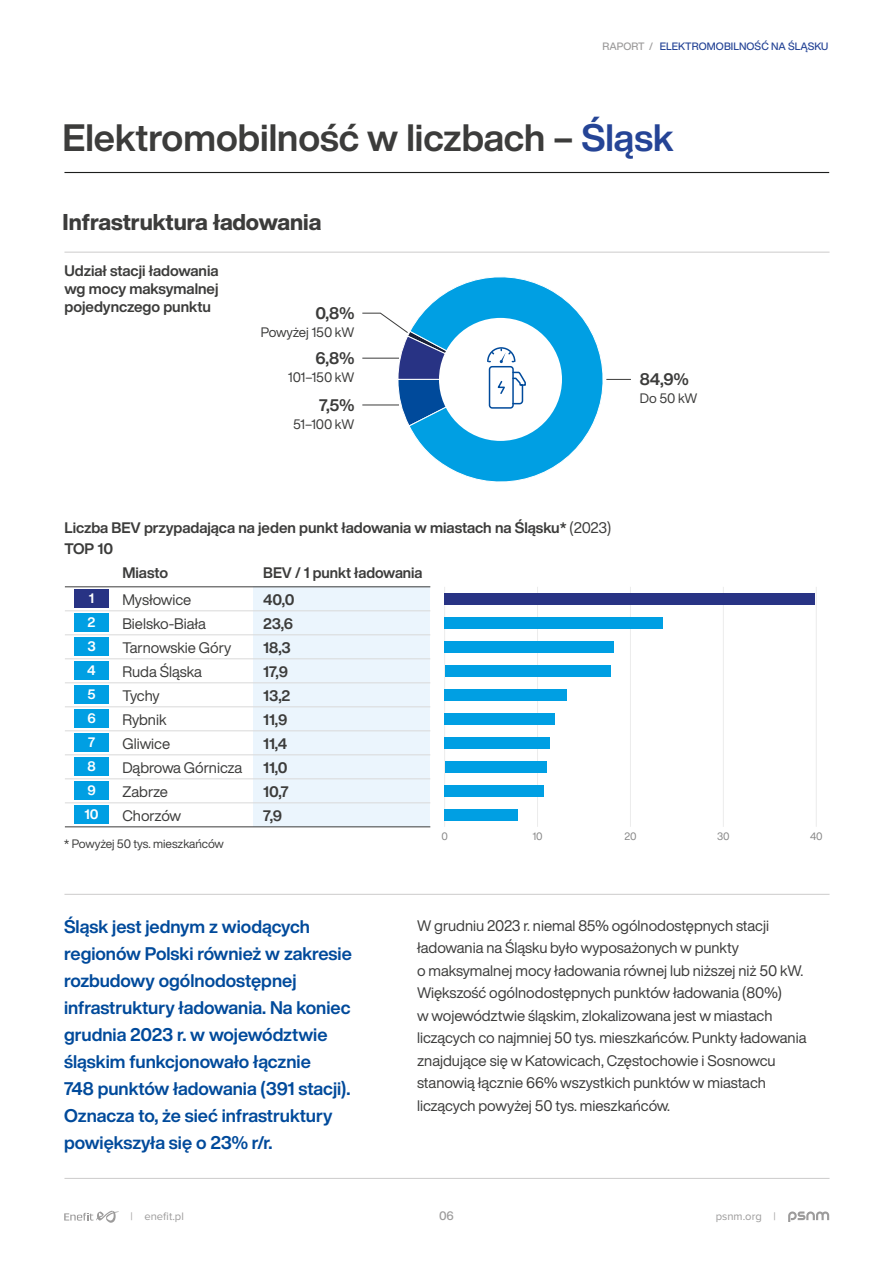
<style>
.page{position:relative;width:893px;height:1263px;background:#fff}
.page>*{position:absolute;margin:0;border:0;box-sizing:border-box;transform-origin:0 0}
.t1{font:700 37.5px "Helvetica Now Display";color:#3c3c3b}
.t2{font:800 22.5px "Helvetica Now Display";color:#3c3c3b}
.t3{font:700 18px/27px "Helvetica Now Display";color:#004a9b}
.t4{font:700 16.5px "Helvetica Now Display";color:#3c3c3b}
.t5{font:15px/24px "Helvetica Now Display";color:#3c3c3b}
.t6{font:700 15px/24px "Helvetica Now Display";color:#3c3c3b}
.t7{font:13.5px "Helvetica Now Display";letter-spacing:-.01em;color:#3c3c3b}
.t8{font:700 13.5px/24px "Helvetica Now Display";color:#fff;text-align:center}
.t9{font:12px "Helvetica Now Display";letter-spacing:-.005em;color:#3c3c3b}
.t10{font:500 12px "Helvetica Now Display";color:#9c9b9b}
.t11{font:11.25px "Proxima Nova";color:#9c9b9b}
.t12{font:500 10.5px "Helvetica Now Display";letter-spacing:.01em;color:#254496}
.t13{font:10.5px "Helvetica Now Display";color:#868686}
.s1{color:#9c9b9b}
.s2{color:#254496}
.s3{font-weight:400}
</style>
<div class="page">
<hr style="left:64px;top:172px;width:765px;height:1px;background:#1d1e1d">
<hr style="left:64px;top:252px;width:765px;height:1px;background:#cccbcb">
<hr style="left:64px;top:894px;width:765px;height:1px;background:#cccbcb">
<hr style="left:64px;top:1178px;width:765px;height:1px;background:#cccbcb">
<div style="left:253px;top:587px;width:177px;height:240px;background:#ebf5fd"></div>
<div style="left:74px;top:590px;width:35px;height:18px;background:#283384"></div>
<div style="left:74px;top:614px;width:35px;height:18px;background:#009fe3"></div>
<div style="left:74px;top:638px;width:35px;height:18px;background:#009fe3"></div>
<div style="left:74px;top:662px;width:35px;height:18px;background:#009fe3"></div>
<div style="left:74px;top:686px;width:35px;height:18px;background:#009fe3"></div>
<div style="left:74px;top:710px;width:35px;height:18px;background:#009fe3"></div>
<div style="left:74px;top:734px;width:35px;height:18px;background:#009fe3"></div>
<div style="left:74px;top:758px;width:35px;height:18px;background:#009fe3"></div>
<div style="left:74px;top:782px;width:35px;height:18px;background:#009fe3"></div>
<div style="left:74px;top:806px;width:35px;height:18px;background:#009fe3"></div>
<hr style="left:65px;top:586px;width:365px;height:1px;background:#3c3c3b">
<hr style="left:65px;top:610px;width:365px;height:1px;background:#d9d9d9">
<hr style="left:65px;top:634px;width:365px;height:1px;background:#d9d9d9">
<hr style="left:65px;top:658px;width:365px;height:1px;background:#d9d9d9">
<hr style="left:65px;top:682px;width:365px;height:1px;background:#d9d9d9">
<hr style="left:65px;top:706px;width:365px;height:1px;background:#d9d9d9">
<hr style="left:65px;top:730px;width:365px;height:1px;background:#d9d9d9">
<hr style="left:65px;top:754px;width:365px;height:1px;background:#d9d9d9">
<hr style="left:65px;top:778px;width:365px;height:1px;background:#d9d9d9">
<hr style="left:65px;top:802px;width:365px;height:1px;background:#d9d9d9">
<hr style="left:65px;top:826px;width:365px;height:1px;background:#3c3c3b">
<hr style="left:444px;top:587px;width:1px;height:240px;background:#ececec">
<hr style="left:537px;top:587px;width:1px;height:240px;background:#ececec">
<hr style="left:630px;top:587px;width:1px;height:240px;background:#ececec">
<hr style="left:723px;top:587px;width:1px;height:240px;background:#ececec">
<hr style="left:816px;top:587px;width:1px;height:240px;background:#ececec">
<svg style="left:410px;top:277px;width:208px;height:205px"></svg>
<div style="left:439px;top:318px;width:123px;height:123px;background:#fff;border-radius:50%"></div>
<svg style="left:606px;top:379px;width:25px;height:1px"></svg>
<svg style="left:362px;top:312px;width:165px;height:114px"></svg>
<div style="left:445px;top:593px;width:370px;height:11px;background:#283384"></div>
<div style="left:445px;top:617px;width:218px;height:11px;background:#009fe3"></div>
<div style="left:445px;top:641px;width:169px;height:11px;background:#009fe3"></div>
<div style="left:445px;top:665px;width:165px;height:11px;background:#009fe3"></div>
<div style="left:445px;top:689px;width:122px;height:11px;background:#009fe3"></div>
<div style="left:445px;top:713px;width:110px;height:11px;background:#009fe3"></div>
<div style="left:445px;top:737px;width:105px;height:11px;background:#009fe3"></div>
<div style="left:445px;top:761px;width:101px;height:11px;background:#009fe3"></div>
<div style="left:445px;top:785px;width:99px;height:11px;background:#009fe3"></div>
<div style="left:445px;top:809px;width:73px;height:11px;background:#009fe3"></div>
<svg style="left:788px;top:1211px;width:41px;height:11px"></svg>
<svg style="left:64px;top:1211px;width:55px;height:12px"></svg>
<p class="t12" style="left:603px;top:40px;width:227px"><span class="s1">RAPORT /</span> ELEKTROMOBILNOŚĆ NA ŚLĄSKU</p>
<h1 class="t1" style="left:63px;top:111px;width:613px">Elektromobilność w liczbach – <span class="s2">Śląsk</span></h1>
<h2 class="t2" style="left:63px;top:206px;width:260px">Infrastruktura ładowania</h2>
<p class="t6" style="left:64px;top:262px;width:156px;line-height:18px;text-align:justify">Udział stacji ładowania wg mocy maksymalnej pojedynczego punktu</p>
<p class="t4" style="left:315px;top:302px;width:40px">0,8%</p>
<p class="t7" style="left:261px;top:323px;width:95px">Powyżej 150 kW</p>
<p class="t4" style="left:316px;top:347px;width:40px">6,8%</p>
<p class="t7" style="left:288px;top:368px;width:68px">101–150 kW</p>
<p class="t4" style="left:319px;top:394px;width:37px">7,5%</p>
<p class="t7" style="left:293px;top:415px;width:63px">51–100 kW</p>
<p class="t4" style="left:640px;top:368px;width:50px">84,9%</p>
<p class="t7" style="left:640px;top:389px;width:59px">Do 50 kW</p>
<p class="t6" style="left:64px;top:517px;width:548px;line-height:21px">Liczba BEV przypadająca na jeden punkt ładowania w miastach na Śląsku* <span class="s3">(2023)<br></span>TOP 10</p>
<p class="t6" style="left:122px;top:561px;width:47px">Miasto</p>
<p class="t6" style="left:263px;top:561px;width:161px">BEV / 1 punkt ładowania</p>
<p class="t8" style="left:85px;top:586px;width:16px">1<br>2<br>3<br>4<br>5<br>6<br>7<br>8<br>9<br>10</p>
<p class="t5" style="left:122px;top:587px;width:121px">Mysłowice<br>Bielsko-Biała<br>Tarnowskie Góry<br>Ruda Śląska<br>Tychy<br>Rybnik<br>Gliwice<br>Dąbrowa Górnicza<br>Zabrze<br>Chorzów</p>
<p class="t6" style="left:263px;top:587px;width:33px">40,0<br>23,6<br>18,3<br>17,9<br>13,2<br>11,9<br>11,4<br>11,0<br>10,7<br>7,9</p>
<p class="t9" style="left:64px;top:835px;width:162px">* Powyżej 50 tys. mieszkańców</p>
<p class="t3" style="left:64px;top:913px;width:289px">Śląsk jest jednym z wiodących regionów Polski również w zakresie rozbudowy ogólnodostępnej infrastruktury ładowania. Na koniec grudnia 2023 r. w województwie śląskim funkcjonowało łącznie<br>748 punktów ładowania (391 stacji).<br>Oznacza to, że sieć infrastruktury powiększyła się o 23% r/r.</p>
<p class="t13" style="left:441px;top:829px;width:8px">0</p>
<p class="t13" style="left:532px;top:829px;width:12px">10</p>
<p class="t13" style="left:624px;top:829px;width:14px">20</p>
<p class="t13" style="left:717px;top:829px;width:14px">30</p>
<p class="t13" style="left:810px;top:829px;width:14px">40</p>
<p class="t5" style="left:417px;top:914px;width:391px;line-height:22.5px">W grudniu 2023 r. niemal 85% ogólnodostępnych stacji ładowania na Śląsku było wyposażonych w punkty<br>o maksymalnej mocy ładowania równej lub niższej niż 50 kW.<br>Większość ogólnodostępnych punktów ładowania (80%)<br>w województwie śląskim, zlokalizowana jest w miastach liczących co najmniej 50 tys. mieszkańców. Punkty ładowania znajdujące się w Katowicach, Częstochowie i Sosnowcu stanowią łącznie 66% wszystkich punktów w miastach liczących powyżej 50 tys. mieszkańców.</p>
<p class="t11" style="left:130px;top:1208px;width:55px">| enefit.pl</p>
<p class="t10" style="left:439px;top:1207px;width:16px">06</p>
<p class="t11" style="left:716px;top:1208px;width:62px">psnm.org |</p>
</div>
